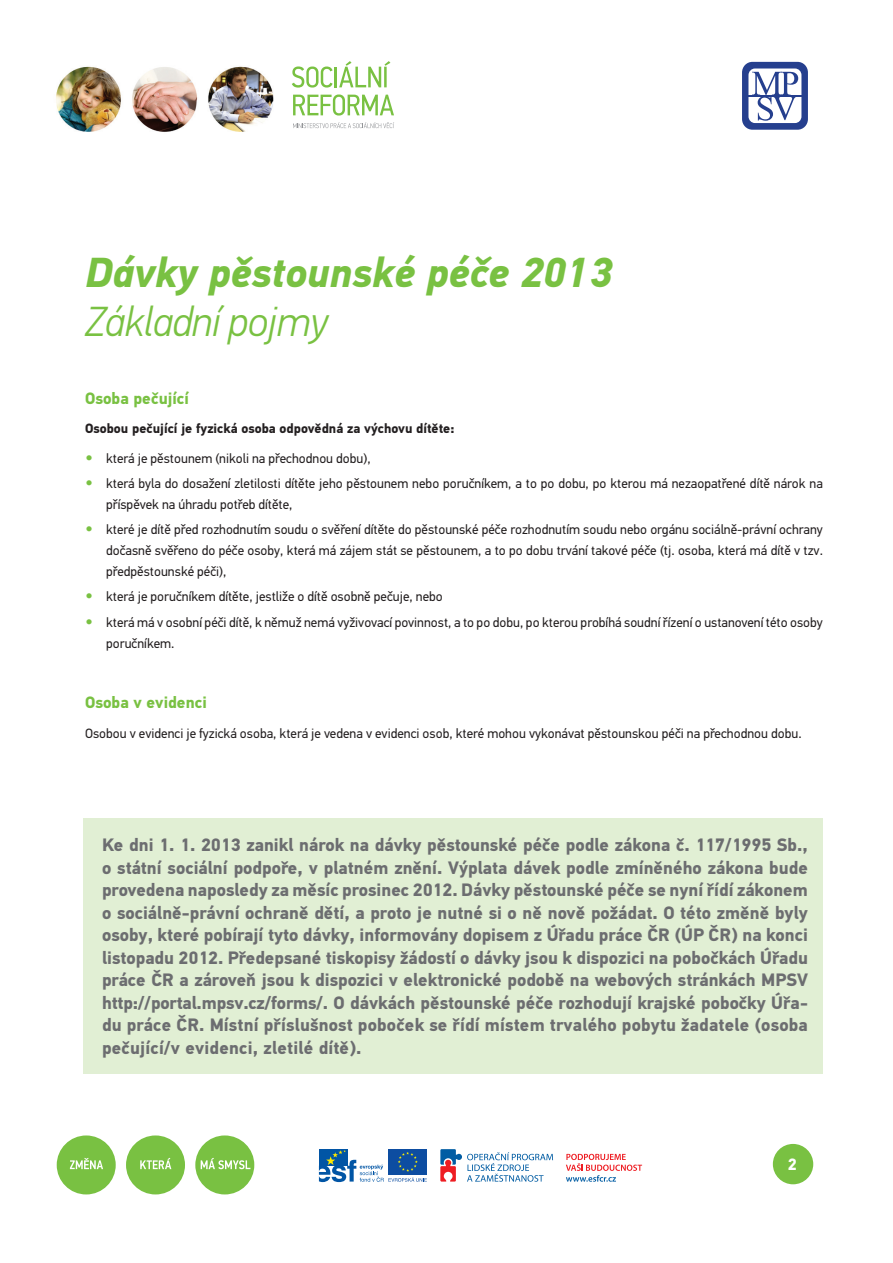
<style>
.page{position:relative;width:893px;height:1263px;background:#fff}
.page>*{position:absolute;margin:0;border:0;box-sizing:border-box;transform-origin:0 0}
.t1{font:italic 700 42px "PF Din Text Pro";color:#79c142}
.t2{font:italic 300 42px "PF Din Text Pro";letter-spacing:-.02em;color:#79c142}
.t3{font:700 18px/22.5px "PF Din Text Pro";color:#6c6d70}
.t4{font:700 16.5px "PF Din Text Pro";color:#79c142}
.t5{font:700 16.5px "PF Din Text Pro";color:#fff}
.t6{font:13.5px/21px "PF Din Text Pro";color:#231f20}
.t7{font:700 13.5px "PF Din Text Pro";color:#231f20}
.s1{font-size:19.5px;color:#79c142}
</style>
<div class="page">
<div style="left:773px;top:1144px;width:40px;height:40px;background:#79c142;border-radius:50%"></div>
<svg style="left:440px;top:1149px;width:113px;height:33px"></svg>
<div style="left:388px;top:1149px;width:39px;height:26px;background:#0d4da1"></div>
<svg style="left:566px;top:1154px;width:76px;height:28px"></svg>
<div style="left:319px;top:1149px;width:28px;height:17px;background:#0155a5"></div>
<svg style="left:319px;top:1150px;width:108px;height:32px"></svg>
<svg style="left:293px;top:122px;width:101px;height:6px"></svg>
<svg style="left:292px;top:66px;width:41px;height:22px"></svg>
<hr style="left:335px;top:67px;width:2px;height:20px;background:#79c142">
<svg style="left:339px;top:61px;width:51px;height:26px"></svg>
<svg style="left:293px;top:94px;width:101px;height:22px"></svg>
<div style="left:57px;top:1135px;width:59px;height:59px;background:#79c142;border-radius:50%"></div>
<div style="left:126px;top:1135px;width:59px;height:59px;background:#79c142;border-radius:50%"></div>
<div style="left:195px;top:1135px;width:59px;height:59px;background:#79c142;border-radius:50%"></div>
<svg style="left:70px;top:1158px;width:33px;height:11px"></svg>
<svg style="left:140px;top:1158px;width:31px;height:11px"></svg>
<svg style="left:201px;top:1158px;width:49px;height:11px"></svg>
<img style="left:56px;top:66px;width:218px;height:66px">
<svg style="left:742px;top:62px;width:66px;height:68px"></svg>
<div style="left:83px;top:819px;width:740px;height:255px;background:#e1efd4"></div>
<h1 class="t1" style="left:85px;top:247px;width:530px">Dávky pěstounské péče 2013</h1>
<h1 class="t2" style="left:85px;top:298px;width:244px">Základní pojmy</h1>
<p class="t4" style="left:85px;top:388px;width:106px">Osoba pečující</p>
<p class="t7" style="left:85px;top:420px;width:371px">Osobou pečující je fyzická osoba odpovědná za výchovu dítěte:</p>
<p class="t6" style="left:85px;top:448px;width:287px"><span class="s1">•</span> která je pěstounem (nikoli na přechodnou dobu),</p>
<p class="t6" style="left:106px;top:473px;width:718px;text-indent:-21px"><span class="s1">•</span> která byla do dosažení zletilosti dítěte jeho pěstounem nebo poručníkem, a to po dobu, po kterou má nezaopatřené dítě nárok na příspěvek na úhradu potřeb dítěte,</p>
<p class="t6" style="left:106px;top:519px;width:718px;text-align:justify;text-indent:-21px"><span class="s1">•</span> které je dítě před rozhodnutím soudu o svěření dítěte do pěstounské péče rozhodnutím soudu nebo orgánu sociálně-právní ochrany dočasně svěřeno do péče osoby, která má zájem stát se pěstounem, a to po dobu trvání takové péče (tj. osoba, která má dítě v tzv. předpěstounské péči),</p>
<p class="t6" style="left:85px;top:586px;width:359px"><span class="s1">•</span> která je poručníkem dítěte, jestliže o dítě osobně pečuje, nebo</p>
<p class="t6" style="left:106px;top:612px;width:718px;text-indent:-21px"><span class="s1">•</span> která má v osobní péči dítě, k němuž nemá vyživovací povinnost, a to po dobu, po kterou probíhá soudní řízení o ustanovení této osoby poručníkem.</p>
<p class="t4" style="left:85px;top:692px;width:123px">Osoba v evidenci</p>
<p class="t6" style="left:85px;top:723px;width:718px">Osobou v evidenci je fyzická osoba, která je vedena v evidenci osob, které mohou vykonávat pěstounskou péči na přechodnou dobu.</p>
<p class="t3" style="left:102px;top:834px;width:707px">Ke dni 1. 1. 2013 zanikl nárok na dávky pěstounské péče podle zákona č. 117/1995 Sb., o státní sociální podpoře, v platném znění. Výplata dávek podle zmíněného zákona bude provedena naposledy za měsíc prosinec 2012. Dávky pěstounské péče se nyní řídí zákonem o sociálně-právní ochraně dětí, a proto je nutné si o ně nově požádat. O této změně byly osoby, které pobírají tyto dávky, informovány dopisem z Úřadu práce ČR (ÚP ČR) na konci listopadu 2012. Předepsané tiskopisy žádostí o dávky jsou k dispozici na pobočkách Úřadu práce ČR a zároveň jsou k dispozici v elektronické podobě na webových stránkách MPSV http://portal.mpsv.cz/forms/. O dávkách pěstounské péče rozhodují krajské pobočky Úřa&shy;du práce ČR . Místní příslušnost poboček se řídí místem trvalého pobytu žadatele (osoba pečující/v evidenci, zletilé dítě).</p>
<p class="t5" style="left:788px;top:1154px;width:11px">2</p>
</div>
